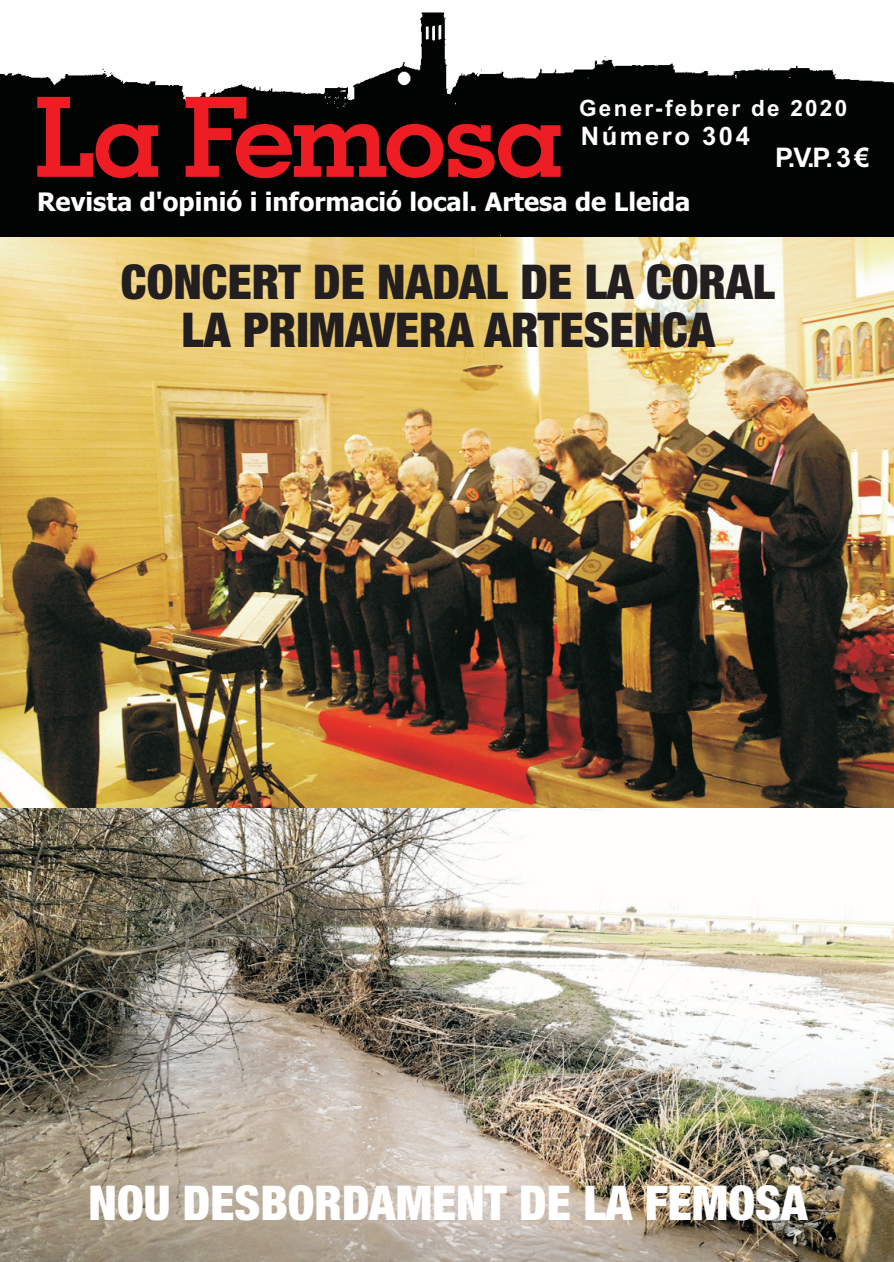
<style>
.page{position:relative;width:894px;height:1262px;background:#fff}
.page>*{position:absolute;margin:0;border:0;box-sizing:border-box;transform-origin:0 0}
.t1{font:700 111px "Geometric Slab 703 BT";letter-spacing:-.04em;color:#ee1d23}
.t2{font:900 condensed 48px/48px "Helvetica Neue";color:#231f20;text-align:center}
.t3{font:900 condensed 48px "Helvetica Neue";color:#fff}
.t4{font:27px "Arial Bold MS";color:#fff}
.t5{font:700 25.5px "Tahoma";color:#fff}
.t6{font:25.5px "Arial Bold MS";letter-spacing:.1em;color:#fff}
.t7{font:22.5px "Arial Bold MS";letter-spacing:.1em;color:#fff}
</style>
<div class="page">
<img style="left:0;top:236px;width:893px;height:572px">
<img style="left:0;top:12px;width:893px;height:224px">
<img style="left:0;top:808px;width:893px;height:454px">
<h1 class="t1" style="left:34px;top:97px;width:531px">La Femosa</h1>
<p class="t5" style="left:37px;top:192px;width:654px">Revista d'opinió i informació local. Artesa de Lleida</p>
<p class="t7" style="left:578px;top:99px;width:269px">Gener-febrer de 2020</p>
<p class="t6" style="left:580px;top:127px;width:170px">Número 304</p>
<p class="t4" style="left:774px;top:148px;width:96px">P.V.P. 3 €</p>
<h2 class="t2" style="left:121px;top:262px;width:655px">CONCERT DE NADAL DE LA CORAL<br>LA PRIMAVERA ARTESENCA</h2>
<h2 class="t3" style="left:88px;top:1186px;width:720px">NOU DESBORDAMENT DE LA FEMOSA</h2>
</div>
